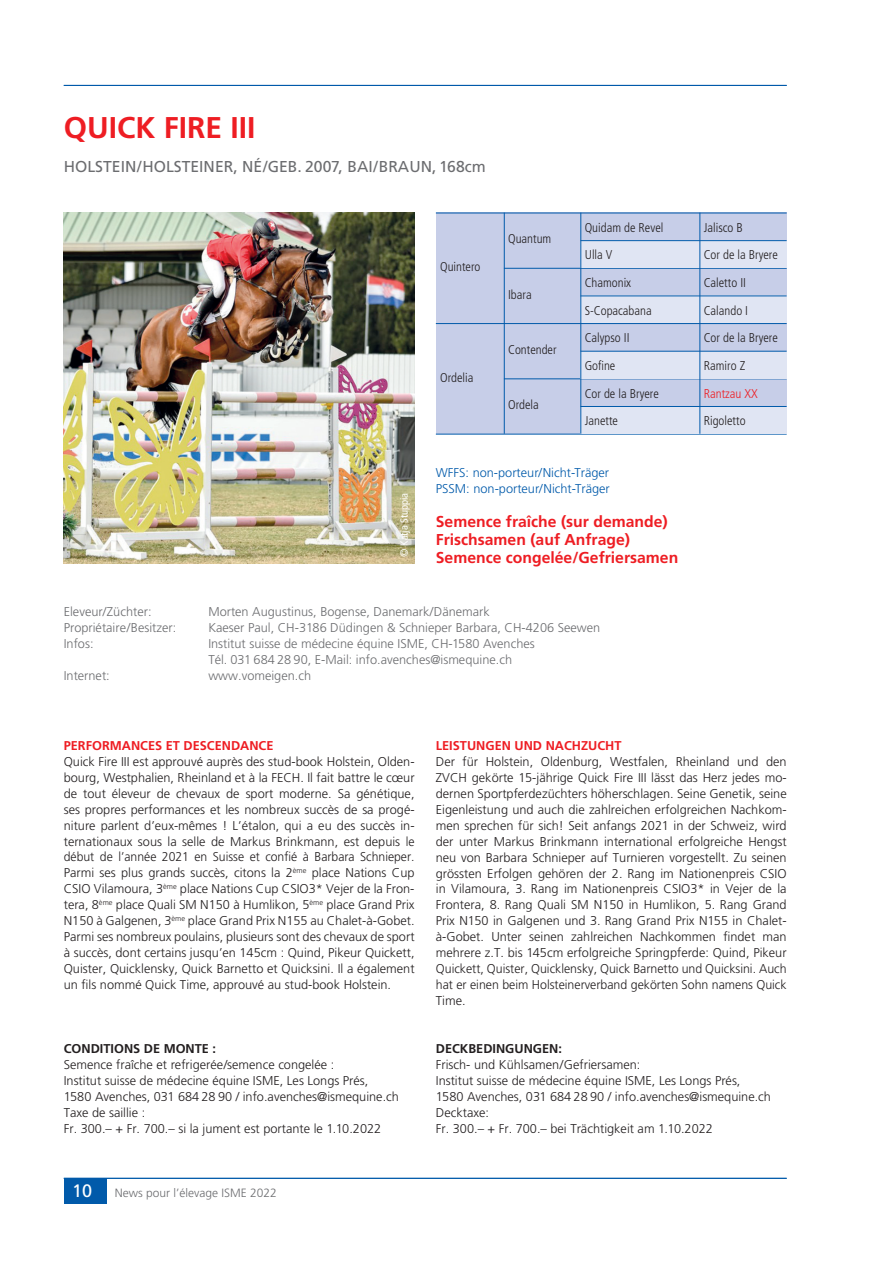
<style>
.page{position:relative;width:893px;height:1263px;background:#fff}
.page>*{position:absolute;margin:0;border:0;box-sizing:border-box;transform-origin:0 0}
.t1{font:700 30px "Frutiger";color:#ee1d23}
.t2{font:18px "Frutiger";color:#fff}
.t3{font:700 15.75px/18px "Frutiger";color:#ee1d23}
.t4{font:15.75px "Frutiger";color:#6c6d70}
.t5{font:300 12.75px/15.9px "Frutiger";color:#231f20;text-align:justify}
.t6{font:300 12.75px/15.9px "Frutiger";color:#6c6d70}
.t7{font:300 condensed 12.75px/27.6px "Frutiger";color:#231f20}
.t8{font:300 12.75px/15.9px "Frutiger";color:#015aaa}
.t9{font:700 12.75px "Frutiger";color:#ee1d23}
.t10{font:700 12.75px "Frutiger";color:#231f20}
.t11{font:300 condensed 12.75px "Frutiger";color:#ee1d23}
.t12{font:300 12px "Frutiger";color:#6c6d70}
.t13{font:condensed 10.5px "Frutiger";color:#fff}
</style>
<div class="page">
<img style="left:64px;top:213px;width:350px;height:350px">
<div style="left:436px;top:213px;width:351px;height:221px;background:#c7cee8"></div>
<hr style="left:436px;top:213px;width:351px;height:1px;background:#015aaa">
<hr style="left:504px;top:268px;width:283px;height:1px;background:#015aaa">
<hr style="left:436px;top:323px;width:351px;height:1px;background:#015aaa">
<hr style="left:504px;top:378px;width:283px;height:1px;background:#015aaa">
<hr style="left:436px;top:434px;width:351px;height:1px;background:#015aaa">
<hr style="left:504px;top:213px;width:1px;height:221px;background:#015aaa">
<div style="left:580px;top:240px;width:207px;height:28px;background:#e0e5f3"></div>
<div style="left:580px;top:296px;width:207px;height:27px;background:#e0e5f3"></div>
<div style="left:580px;top:351px;width:207px;height:27px;background:#e0e5f3"></div>
<div style="left:580px;top:406px;width:207px;height:28px;background:#e0e5f3"></div>
<hr style="left:580px;top:213px;width:1px;height:221px;background:#015aaa">
<hr style="left:699px;top:213px;width:1px;height:221px;background:#015aaa">
<hr style="left:580px;top:240px;width:207px;height:1px;background:#015aaa">
<hr style="left:580px;top:296px;width:207px;height:1px;background:#015aaa">
<hr style="left:580px;top:351px;width:207px;height:1px;background:#015aaa">
<hr style="left:580px;top:406px;width:207px;height:1px;background:#015aaa">
<hr style="left:64px;top:85px;width:723px;height:1px;background:#015aaa">
<hr style="left:64px;top:1178px;width:723px;height:1px;background:#015aaa">
<div style="left:64px;top:1178px;width:42px;height:25px;background:#015aaa"></div>
<h1 class="t1" style="left:64px;top:110px;width:193px">QUICK FIRE III</h1>
<p class="t4" style="left:64px;top:157px;width:423px">HOLSTEIN/HOLSTEINER, NÉ/GEB. 2007, BAI/BRAUN, 168cm</p>
<p class="t7" style="left:440px;top:253px;width:42px">Quintero</p>
<p class="t7" style="left:440px;top:364px;width:35px">Ordelia</p>
<p class="t7" style="left:508px;top:225px;width:45px">Quantum</p>
<p class="t7" style="left:508px;top:281px;width:25px">Ibara</p>
<p class="t7" style="left:508px;top:336px;width:50px">Contender</p>
<p class="t7" style="left:508px;top:391px;width:32px">Ordela</p>
<p class="t7" style="left:585px;top:214px;width:80px">Quidam de Revel<br>Ulla V<br>Chamonix<br>S-Copacabana<br>Calypso II<br>Gofine<br>Cor de la Bryere<br>Janette</p>
<p class="t13" style="left:398px;top:557px;width:66px;rotate:-90deg">© Katja Stuppia</p>
<p class="t8" style="left:436px;top:465px;width:175px">WFFS: non-porteur/Nicht-Träger<br>PSSM: non-porteur/Nicht-Träger</p>
<p class="t3" style="left:436px;top:512px;width:244px">Semence fraîche (sur demande)<br>Frischsamen (auf Anfrage)<br>Semence congelée/Gefriersamen</p>
<p class="t6" style="left:64px;top:604px;width:89px">Eleveur/Züchter:</p>
<p class="t6" style="left:208px;top:604px;width:283px">Morten Augustinus, Bogense, Danemark/Dänemark</p>
<p class="t6" style="left:64px;top:619px;width:114px">Propriétaire/Besitzer:</p>
<p class="t6" style="left:208px;top:619px;width:393px">Kaeser Paul, CH-3186 Düdingen &amp; Schnieper Barbara, CH-4206 Seewen</p>
<p class="t6" style="left:64px;top:635px;width:31px">Infos:</p>
<p class="t6" style="left:208px;top:635px;width:328px">Institut suisse de médecine équine ISME, CH-1580 Avenches<br>Tél. 031 684 28 90, E-Mail: info.avenches@ismequine.ch</p>
<p class="t6" style="left:64px;top:667px;width:48px">Internet:</p>
<p class="t6" style="left:208px;top:667px;width:104px">www.vomeigen.ch</p>
<p class="t7" style="left:704px;top:214px;width:76px">Jalisco B<br>Cor de la Bryere<br>Caletto II<br>Calando I<br>Cor de la Bryere<br>Ramiro Z</p>
<p class="t11" style="left:704px;top:386px;width:56px">Rantzau XX</p>
<p class="t7" style="left:704px;top:407px;width:43px">Rigoletto</p>
<p class="t9" style="left:64px;top:738px;width:211px">PERFORMANCES ET DESCENDANCE</p>
<p class="t5" style="left:64px;top:753px;width:352px">Quick Fire III est approuvé auprès des stud-book Holstein, Olden&shy;bourg, Westphalien, Rheinland et à la FECH. Il fait battre le cœur de tout éleveur de chevaux de sport moderne. Sa génétique, ses propres performances et les nombreux succès de sa progé&shy;niture parlent d’eux-mêmes ! L’étalon, qui a eu des succès in&shy;ternationaux sous la selle de Markus Brinkmann, est depuis le début de l’année 2021 en Suisse et confié à Barbara Schnieper.<br>Parmi ses plus grands succès, citons la 2<sup>ème</sup> place Nations Cup CSIO Vilamoura, 3<sup>ème</sup> place Nations Cup CSIO3* Vejer de la Fron&shy;tera, 8<sup>ème</sup> place Quali SM N150 à Humlikon, 5<sup>ème</sup> place Grand Prix N150 à Galgenen, 3<sup>ème</sup> place Grand Prix N155 au Chalet-à-Gobet.<br>Parmi ses nombreux poulains, plusieurs sont des chevaux de sport à succès, dont certains jusqu’en 145cm : Quind, Pikeur Quickett, Quister, Quicklensky, Quick Barnetto et Quicksini. Il a également un fils nommé Quick Time, approuvé au stud-book Holstein.</p>
<p class="t10" style="left:64px;top:1041px;width:154px">CONDITIONS DE MONTE :</p>
<p class="t5" style="left:64px;top:1056px;width:337px;text-align:left">Semence fraîche et refrigerée/semence congelée :<br>Institut suisse de médecine équine ISME, Les Longs Prés, 1580 Avenches, 031 684 28 90 / info.avenches@ismequine.ch Taxe de saillie :<br>Fr. 300.– + Fr. 700.– si la jument est portante le 1.10.2022</p>
<h2 class="t2" style="left:72px;top:1180px;width:22px">10</h2>
<p class="t12" style="left:115px;top:1186px;width:164px">News pour l’élevage ISME 2022</p>
<p class="t9" style="left:436px;top:738px;width:187px">LEISTUNGEN UND NACHZUCHT</p>
<p class="t5" style="left:436px;top:753px;width:352px">Der für Holstein, Oldenburg, Westfalen, Rheinland und den ZVCH gekörte 15-jährige Quick Fire III lässt das Herz jedes mo&shy;dernen Sportpferdezüchters höherschlagen. Seine Genetik, seine Eigenleistung und auch die zahlreichen erfolgreichen Nachkom&shy;men sprechen für sich! Seit anfangs 2021 in der Schweiz, wird der unter Markus Brinkmann international erfolgreiche Hengst neu von Barbara Schnieper auf Turnieren vorgestellt. Zu seinen grössten Erfolgen gehören der 2. Rang im Nationenpreis CSIO in Vilamoura, 3. Rang im Nationenpreis CSIO3* in Vejer de la Frontera, 8. Rang Quali SM N150 in Humlikon, 5. Rang Grand Prix N150 in Galgenen und 3. Rang Grand Prix N155 in Chalet&shy;à-Gobet. Unter seinen zahlreichen Nachkommen findet man mehrere z.T. bis 145cm erfolgreiche Springpferde: Quind, Pikeur Quickett, Quister, Quicklensky, Quick Barnetto und Quicksini. Auch hat er einen beim Holsteinerverband gekörten Sohn namens Quick Time.</p>
<p class="t10" style="left:436px;top:1041px;width:128px">DECKBEDINGUNGEN:</p>
<p class="t5" style="left:436px;top:1056px;width:337px;text-align:left">Frisch- und Kühlsamen/Gefriersamen:<br>Institut suisse de médecine équine ISME, Les Longs Prés, 1580 Avenches, 031 684 28 90 / info.avenches@ismequine.ch Decktaxe:<br>Fr. 300.– + Fr. 700.– bei Trächtigkeit am 1.10.2022</p>
</div>
